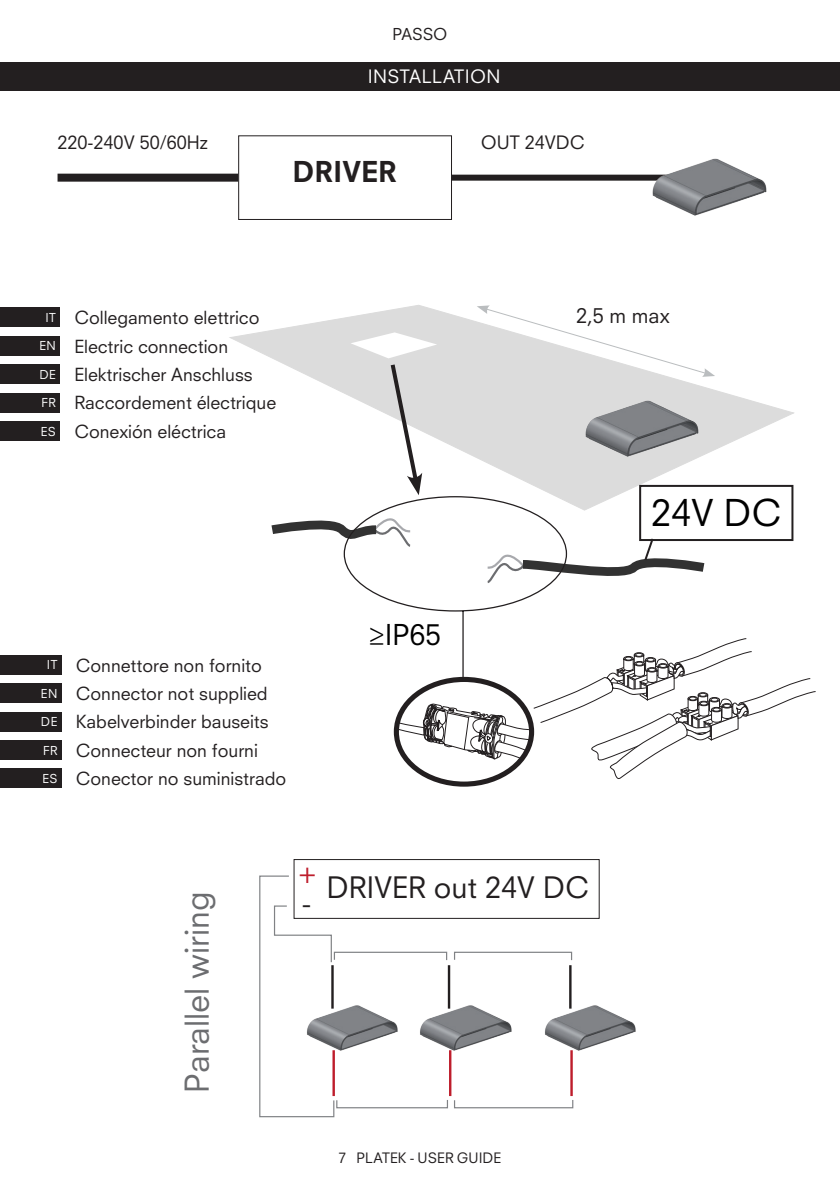
<style>
.page{position:relative;width:840px;height:1191px;background:#fff}
.page>*{position:absolute;margin:0;border:0;box-sizing:border-box;transform-origin:0 0}
.t1{font:36px "Neuzeit SLT Std";color:#000}
.t2{font:32px "Neuzeit SLT Std";color:#6c6d70}
.t3{font:28.8px "Neuzeit SLT Std";color:#231f20}
.t4{font:28.8px "Myriad Pro";color:#be1d2c}
.t5{font:28.8px "Myriad Pro";color:#231f20}
.t6{font:800 28px "Neuzeit SLT Std";color:#231f20}
.t7{font:28px "Neuzeit SLT Std";color:#000}
.t8{font:20px "Neuzeit SLT Std";color:#231f20}
.t9{font:18px "Neuzeit SLT Std";color:#231f20}
.t10{font:18px "Neuzeit SLT Std";letter-spacing:.02em;color:#fff}
.t11{font:17.6px "Neuzeit SLT Std";color:#231f20}
.t12{font:16px "Neuzeit SLT Std";letter-spacing:-.005em;color:#231f20}
.t13{font:14px "Neuzeit SLT Std";letter-spacing:.005em;color:#231f20}
.t14{font:12px "Neuzeit SLT Std";letter-spacing:.03em;color:#fff}
</style>
<div class="page">
<svg style="left:271px;top:520px;width:72px;height:16px"></svg>
<svg style="left:399px;top:638px;width:416px;height:142px"></svg>
<div style="left:393px;top:677px;width:141px;height:109px;border:5px solid #231f20;border-radius:50%"></div>
<svg style="left:343px;top:511px;width:224px;height:169px"></svg>
<svg style="left:485px;top:536px;width:220px;height:54px"></svg>
<div style="left:293px;top:859px;width:306px;height:59px;border:1px solid #231f20"></div>
<svg style="left:259px;top:875px;width:314px;height:242px"></svg>
<img style="left:300px;top:1000px;width:102px;height:54px">
<img style="left:414px;top:1000px;width:102px;height:54px">
<img style="left:538px;top:1000px;width:98px;height:54px">
<svg style="left:229px;top:305px;width:565px;height:206px"></svg>
<img style="left:576px;top:393px;width:128px;height:69px">
<svg style="left:476px;top:305px;width:238px;height:72px"></svg>
<svg style="left:350px;top:332px;width:87px;height:163px"></svg>
<div style="left:238px;top:135px;width:214px;height:85px;border:1px solid #231f20"></div>
<div style="left:452px;top:175px;width:237px;height:6px;background:#231f20"></div>
<div style="left:57px;top:174px;width:181px;height:8px;background:#231f20"></div>
<img style="left:644px;top:158px;width:123px;height:58px">
<img style="left:0;top:674px;width:45px;height:95px">
<div style="left:0;top:62px;width:839px;height:29px;background:#231f20"></div>
<div style="left:0;top:308px;width:60px;height:19px;background:#231f20"></div>
<div style="left:0;top:336px;width:60px;height:19px;background:#231f20"></div>
<div style="left:0;top:364px;width:60px;height:20px;background:#231f20"></div>
<div style="left:0;top:393px;width:60px;height:19px;background:#231f20"></div>
<div style="left:0;top:421px;width:60px;height:20px;background:#231f20"></div>
<div style="left:0;top:655px;width:61px;height:19px;background:#231f20"></div>
<div style="left:0;top:683px;width:61px;height:19px;background:#231f20"></div>
<div style="left:0;top:712px;width:61px;height:19px;background:#231f20"></div>
<div style="left:0;top:740px;width:61px;height:19px;background:#231f20"></div>
<div style="left:0;top:769px;width:61px;height:19px;background:#231f20"></div>
<div style="left:638px;top:485px;width:155px;height:56px;border:2px solid #231f20"></div>
<p class="t12" style="left:392px;top:25px;width:56px">PASSO</p>
<p class="t10" style="left:367px;top:66px;width:134px">INSTALLATION</p>
<p class="t9" style="left:57px;top:131px;width:152px">220-240V 50/60Hz</p>
<p class="t9" style="left:480px;top:131px;width:106px">OUT 24VDC</p>
<p class="t6" style="left:292px;top:154px;width:106px">DRIVER</p>
<p class="t14" style="left:45px;top:310px;width:12px">IT</p>
<p class="t14" style="left:39px;top:338px;width:18px">EN</p>
<p class="t14" style="left:39px;top:367px;width:18px">DE</p>
<p class="t14" style="left:42px;top:395px;width:16px">FR</p>
<p class="t14" style="left:41px;top:424px;width:16px">ES</p>
<p class="t11" style="left:74px;top:307px;width:186px">Collegamento elettrico</p>
<p class="t11" style="left:74px;top:335px;width:155px">Electric connection</p>
<p class="t11" style="left:74px;top:364px;width:180px">Elektrischer Anschluss</p>
<p class="t11" style="left:74px;top:392px;width:203px">Raccordement électrique</p>
<p class="t11" style="left:74px;top:420px;width:153px">Conexión eléctrica</p>
<p class="t8" style="left:576px;top:303px;width:95px">2,5 m max</p>
<p class="t1" style="left:651px;top:490px;width:132px">24V DC</p>
<p class="t14" style="left:47px;top:657px;width:12px">IT</p>
<p class="t14" style="left:41px;top:686px;width:18px">EN</p>
<p class="t14" style="left:41px;top:714px;width:18px">DE</p>
<p class="t14" style="left:43px;top:743px;width:16px">FR</p>
<p class="t14" style="left:42px;top:771px;width:16px">ES</p>
<p class="t11" style="left:76px;top:654px;width:187px">Connettore non fornito</p>
<p class="t11" style="left:76px;top:683px;width:193px">Connector not supplied</p>
<p class="t11" style="left:76px;top:711px;width:194px">Kabelverbinder bauseits</p>
<p class="t11" style="left:76px;top:739px;width:184px">Connecteur non fourni</p>
<p class="t11" style="left:76px;top:768px;width:212px">Conector no suministrado</p>
<p class="t7" style="left:369px;top:618px;width:73px">≥IP65</p>
<p class="t2" style="left:177px;top:1092px;width:202px;rotate:-90deg">Parallel wiring</p>
<h3 class="t4" style="left:299px;top:856px;width:19px">+</h3>
<h3 class="t5" style="left:302px;top:886px;width:10px">-</h3>
<p class="t3" style="left:326px;top:869px;width:264px">DRIVER out 24V DC</p>
<p class="t13" style="left:338px;top:1149px;width:164px">7 PLATEK - USER GUIDE</p>
</div>
